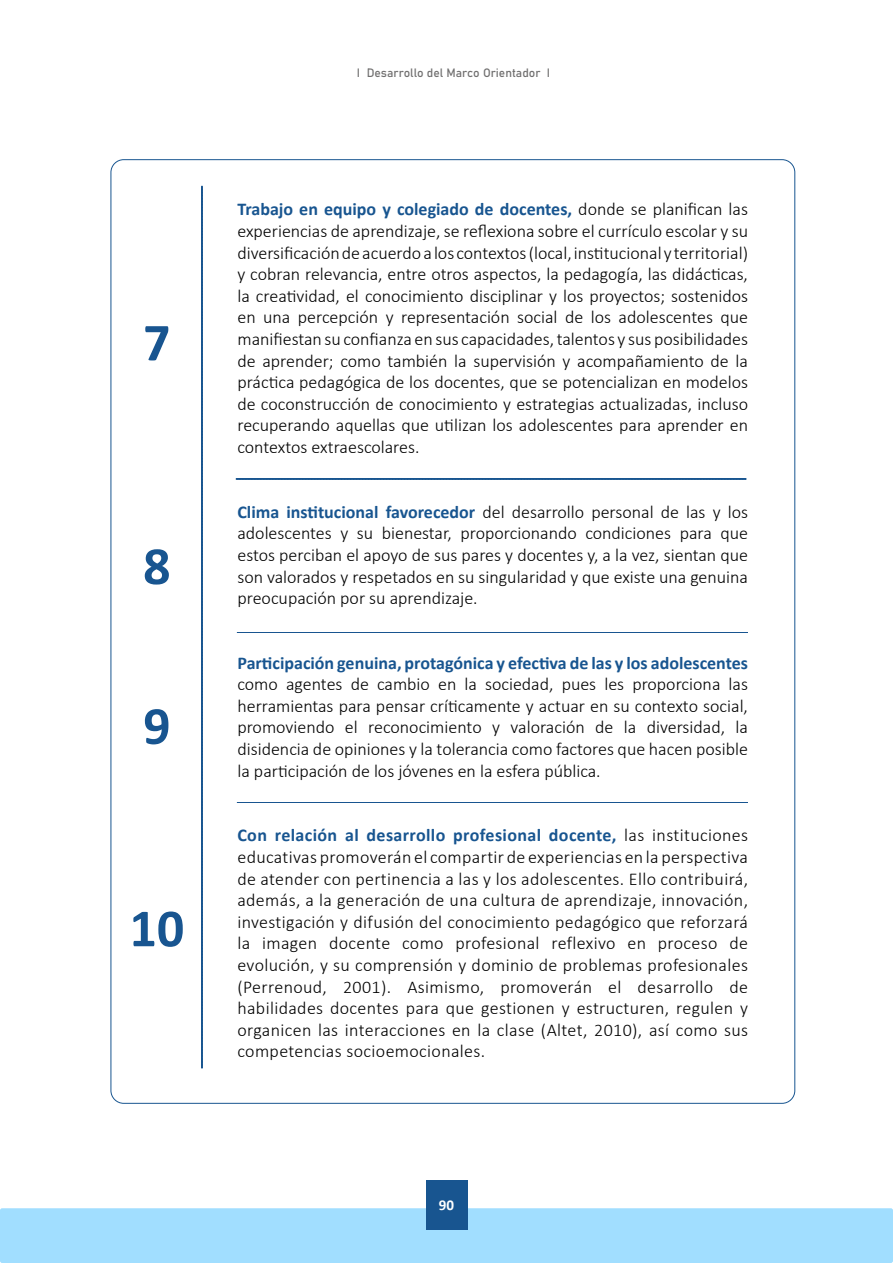
<style>
.page{position:relative;width:893px;height:1263px;background:#fff}
.page>*{position:absolute;margin:0;border:0;box-sizing:border-box;transform-origin:0 0}
.t1{font:700 54px "Calibri";color:#185590}
.t2{font:300 18px/21.6px "Calibri";color:#000;text-align:justify}
.t3{font:700 18px "Calibri";color:#185590}
.t4{font:700 15px "Calibri";color:#fff}
.t5{font:12px "Bahnschrift";color:#706f6f}
.s1{font-weight:700;color:#185590}
</style>
<div class="page">
<div style="left:0;top:1208px;width:893px;height:55px;background:#a1deff;border-radius:2px"></div>
<div style="left:426px;top:1180px;width:41px;height:49px;background:#185590"></div>
<svg style="left:201px;top:186px;width:1px;height:882px"></svg>
<svg style="left:236px;top:478px;width:510px;height:1px"></svg>
<svg style="left:237px;top:632px;width:511px;height:1px"></svg>
<svg style="left:237px;top:802px;width:511px;height:1px"></svg>
<h1 class="t1" style="left:143px;top:304px;width:29px">7</h1>
<h1 class="t1" style="left:143px;top:528px;width:29px">8</h1>
<h1 class="t1" style="left:143px;top:688px;width:29px">9</h1>
<h1 class="t1" style="left:129px;top:890px;width:56px">10</h1>
<p class="t5" style="left:357px;top:64px;width:195px">I Desarrollo del Marco Orientador I</p>
<p class="t2" style="left:237px;top:198px;width:512px"><span class="s1">Trabajo en equipo y colegiado de docentes,</span> donde se planifican las experiencias de aprendizaje, se reflexiona sobre el currículo escolar y su diversificación de acuerdo a los contextos (local, institucional y territorial) y cobran relevancia, entre otros aspectos, la pedagogía, las didácticas, la creatividad, el conocimiento disciplinar y los proyectos; sostenidos en una percepción y representación social de los adolescentes que manifiestan su confianza en sus capacidades, talentos y sus posibilidades de aprender; como también la supervisión y acompañamiento de la práctica pedagógica de los docentes, que se potencializan en modelos de coconstrucción de conocimiento y estrategias actualizadas, incluso recuperando aquellas que utilizan los adolescentes para aprender en contextos extraescolares.</p>
<p class="t2" style="left:237px;top:501px;width:512px"><span class="s1">Clima institucional favorecedor</span> del desarrollo personal de las y los adolescentes y su bienestar, proporcionando condiciones para que estos perciban el apoyo de sus pares y docentes y, a la vez, sientan que son valorados y respetados en su singularidad y que existe una genuina preocupación por su aprendizaje.</p>
<p class="t3" style="left:237px;top:650px;width:512px">Participación genuina, protagónica y efectiva de las y los adolescentes</p>
<p class="t2" style="left:237px;top:673px;width:512px">como agentes de cambio en la sociedad, pues les proporciona las herramientas para pensar críticamente y actuar en su contexto social, promoviendo el reconocimiento y valoración de la diversidad, la disidencia de opiniones y la tolerancia como factores que hacen posible la participación de los jóvenes en la esfera pública.</p>
<p class="t2" style="left:237px;top:824px;width:512px"><span class="s1">Con relación al desarrollo profesional docente,</span> las instituciones educativas promoverán el compartir de experiencias en la perspectiva de atender con pertinencia a las y los adolescentes. Ello contribuirá, además, a la generación de una cultura de aprendizaje, innovación, investigación y difusión del conocimiento pedagógico que reforzará la imagen docente como profesional reflexivo en proceso de evolución, y su comprensión y dominio de problemas profesionales (Perrenoud, 2001). Asimismo, promoverán el desarrollo de habilidades docentes para que gestionen y estructuren, regulen y organicen las interacciones en la clase (Altet, 2010), así como sus competencias socioemocionales.</p>
<p class="t4" style="left:439px;top:1195px;width:17px">90</p>
</div>
